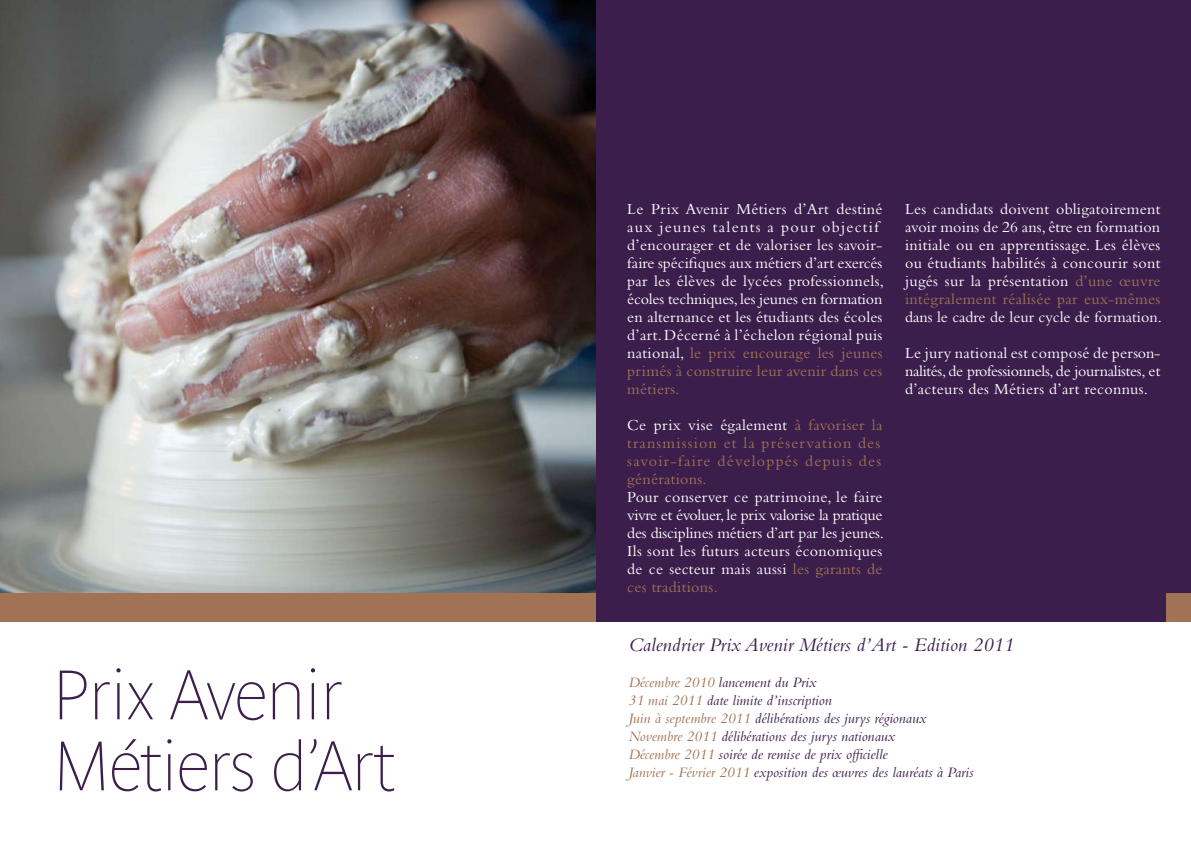
<style>
.page{position:relative;width:1191px;height:842px;background:#fff}
.page>*{position:absolute;margin:0;border:0;box-sizing:border-box;transform-origin:0 0}
.t1{font:69px/71px "Parisine Clair";letter-spacing:-.025em;color:#3b1e4c}
.t2{font:italic 20px "Bembo Std";color:#3b1e4c}
.t3{font:16px/18px "Bembo";letter-spacing:.02em;color:#fff;text-align:justify}
.t4{font:16px/18px "Bembo";letter-spacing:.075em;color:#a17253}
.t5{font:16px "Bembo";color:#fff}
.t6{font:italic 15px/18px "Bembo Std";color:#3b1e4c}
.s1{color:#a17253}
.s2{color:#fff}
</style>
<div class="page">
<div style="left:595px;top:0;width:596px;height:622px;background:#3b1e4c"></div>
<div style="left:1166px;top:593px;width:25px;height:29px;background:#a17253"></div>
<img style="left:0;top:0;width:595px;height:593px">
<div style="left:0;top:593px;width:595px;height:29px;background:#a17253"></div>
<h1 class="t1" style="left:53px;top:659px;width:344px">Prix Avenir<br>Métiers d’Art</h1>
<p class="t3" style="left:627px;top:199px;width:258px;text-align:left">Le Prix Avenir Métiers d’Art destiné aux jeunes talents a pour objectif d’encourager et de valoriser les savoir&shy;faire spécifiques aux métiers d’art exercés par les élèves de lycées professionnels, écoles techniques, les jeunes en formation en alternance et les étudiants des écoles d’art. Décerné à l’échelon régional puis national, <span class="s1">le prix encourage les jeunes primés à construire leur avenir dans ces métiers.</span></p>
<p class="t4" style="left:627px;top:415px;width:257px"><span class="s2">Ce prix vise également</span> à favoriser la transmission et la préservation des savoir-faire développés depuis des générations.</p>
<p class="t3" style="left:627px;top:487px;width:258px">Pour conserver ce patrimoine, le faire vivre et évoluer, le prix valorise la pratique des disciplines métiers d’art par les jeunes.<br>Ils sont les futurs acteurs économiques de ce secteur mais aussi <span class="s1">les garants de ces traditions.</span></p>
<p class="t3" style="left:905px;top:199px;width:257px">Les candidats doivent obligatoirement avoir moins de 26 ans, être en formation initiale ou en apprentissage. Les élèves ou étudiants habilités à concourir sont jugés sur la présentation <span class="s1">d’une œuvre intégralement réalisée par eux-mêmes</span></p>
<p class="t5" style="left:905px;top:307px;width:258px">dans le cadre de leur cycle de formation.</p>
<p class="t3" style="left:905px;top:343px;width:257px">Le jury national est composé de person&shy;nalités, de professionnels, de journalistes, et d’acteurs des Métiers d’art reconnus.</p>
<p class="t2" style="left:628px;top:633px;width:387px">Calendrier Prix Avenir Métiers d’Art - Edition 2011</p>
<p class="t6" style="left:628px;top:673px;width:347px"><span class="s1">Décembre 2010</span> lancement du Prix<br><span class="s1">31 mai 2011</span> date limite d’inscription<br><span class="s1">Juin à septembre 2011</span> délibérations des jurys régionaux <span class="s1">Novembre 2011</span> délibérations des jurys nationaux<br><span class="s1">Décembre 2011</span> soirée de remise de prix officielle<br><span class="s1">Janvier - Février 2011</span> exposition des œuvres des lauréats à Paris</p>
</div>
